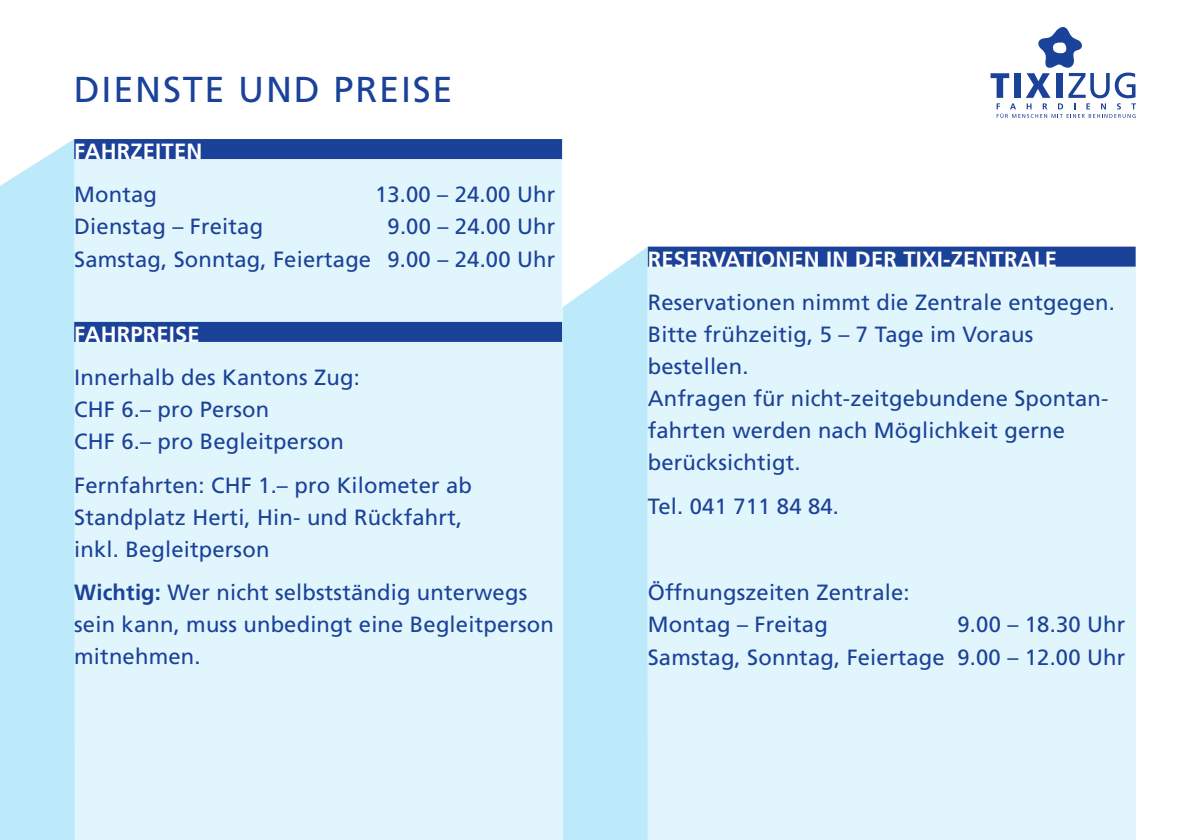
<style>
.page{position:relative;width:1180px;height:840px;background:#fff}
.page>*{position:absolute;margin:0;border:0;box-sizing:border-box;transform-origin:0 0}
.t1{font:36px "Frutiger";letter-spacing:.05em;color:#1b4299}
.t2{font:22px/32px "Frutiger";letter-spacing:.01em;color:#1b4299}
.t3{font:700 22px "Frutiger LT Std";letter-spacing:.01em;color:#fff}
.s1{font-family:"Frutiger LT Std";font-weight:700}
</style>
<div class="page">
<div style="left:0;top:139px;width:74px;height:700px;background:#bdeafa"></div>
<div style="left:647px;top:266px;width:488px;height:573px;background:#e1f5fd"></div>
<div style="left:647px;top:246px;width:488px;height:20px;background:#1b4299"></div>
<div style="left:74px;top:139px;width:488px;height:700px;background:#e1f5fd"></div>
<div style="left:74px;top:139px;width:488px;height:20px;background:#1b4299"></div>
<div style="left:74px;top:322px;width:488px;height:20px;background:#1b4299"></div>
<div style="left:562px;top:247px;width:85px;height:592px;background:#bdeafa"></div>
<svg style="left:990px;top:27px;width:145px;height:91px"></svg>
<h1 class="t1" style="left:74px;top:69px;width:380px">DIENSTE UND PREISE</h1>
<p class="t3" style="left:74px;top:138px;width:130px">FAHRZEITEN</p>
<p class="t2" style="left:74px;top:178px;width:84px">Montag</p>
<p class="t2" style="left:375px;top:178px;width:182px">13.00 – 24.00 Uhr</p>
<p class="t2" style="left:74px;top:210px;width:190px">Dienstag – Freitag</p>
<p class="t2" style="left:74px;top:210px;width:482px;text-align:right">9.00 – 24.00 Uhr<br>Samstag, Sonntag, Feiertage 9.00 – 24.00 Uhr</p>
<p class="t3" style="left:74px;top:321px;width:127px">FAHRPREISE</p>
<p class="t2" style="left:74px;top:361px;width:287px">Innerhalb des Kantons Zug:<br>CHF 6.– pro Person<br>CHF 6.– pro Begleitperson</p>
<p class="t2" style="left:74px;top:468px;width:399px">Fernfahrten: CHF 1.– pro Kilometer ab<br>Standplatz Herti, Hin- und Rückfahrt, inkl. Begleitperson</p>
<p class="t2" style="left:74px;top:576px;width:481px"><span class="s1">Wichtig:</span> Wer nicht selbstständig unterwegs sein kann, muss unbedingt eine Begleitperson mitnehmen.</p>
<p class="t3" style="left:647px;top:246px;width:411px">RESERVATIONEN IN DER TIXI-ZENTRALE</p>
<p class="t2" style="left:647px;top:286px;width:468px">Reservationen nimmt die Zentrale entgegen.<br>Bitte frühzeitig, 5 – 7 Tage im Voraus bestellen.<br>Anfragen für nicht-zeitgebundene Spontan&shy;fahrten werden nach Möglichkeit gerne berücksichtigt.</p>
<p class="t2" style="left:647px;top:489px;width:193px">Tel. 041 711 84 84.</p>
<p class="t2" style="left:647px;top:576px;width:263px">Öffnungszeiten Zentrale:<br>Montag – Freitag</p>
<p class="t2" style="left:647px;top:608px;width:479px;text-align:right">9.00 – 18.30 Uhr<br>Samstag, Sonntag, Feiertage 9.00 – 12.00 Uhr</p>
</div>
